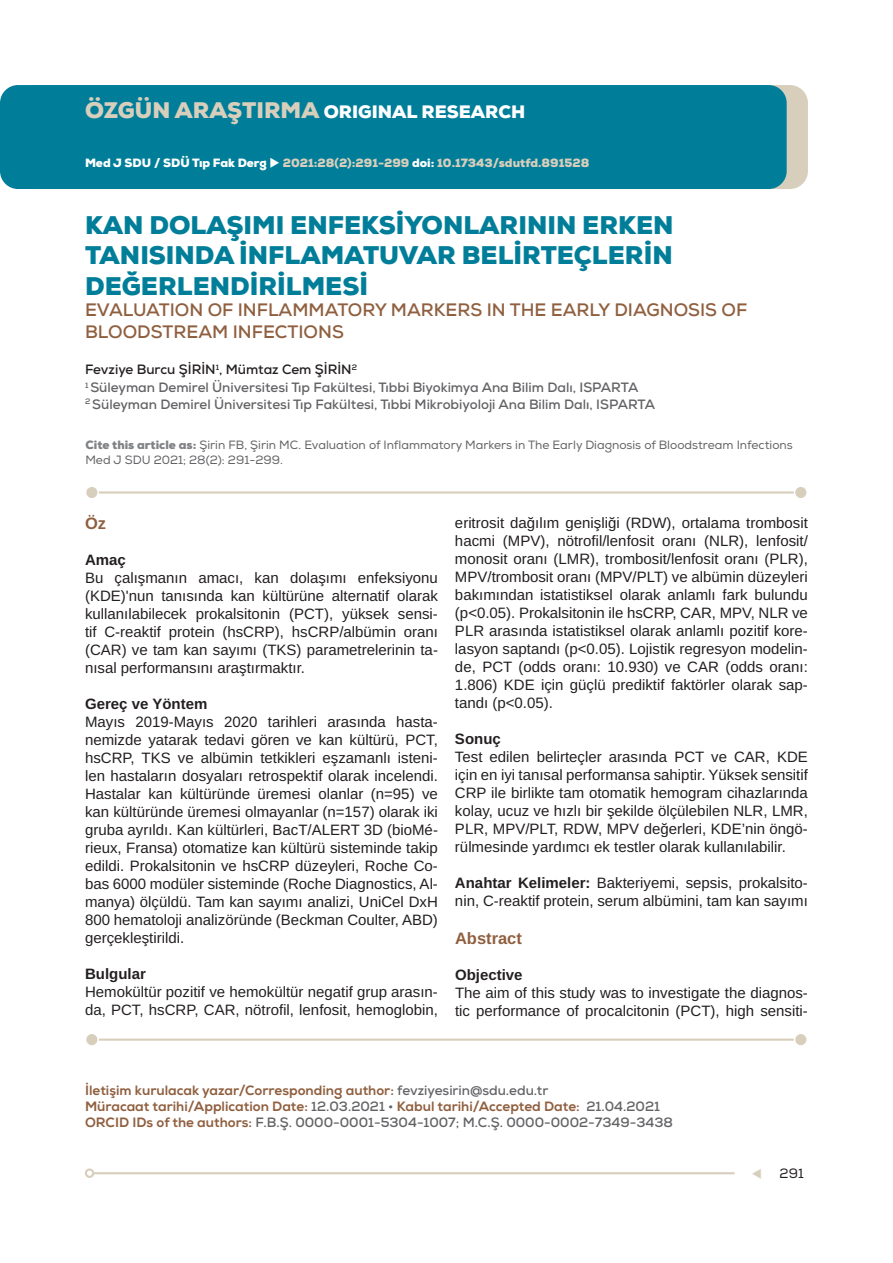
<style>
.page{position:relative;width:893px;height:1263px;background:#fff}
.page>*{position:absolute;margin:0;border:0;box-sizing:border-box;transform-origin:0 0}
.t1{font:900 25.5px/30.6px "Nexa";color:#007e99;text-align:justify}
.t2{font:700 18px/21.6px "Nexa";color:#8f5f3f}
.t3{font:900 18px "Nexa";color:#fff}
.t4{font:700 16.5px "Arimo";color:#8f5f3f}
.t5{font:15px/18px "Arimo";color:#231f20;text-align:justify}
.t6{font:700 15px "Arimo";color:#231f20}
.t7{font:800 13.5px/16.2px "Nexa";color:#8f5f3f}
.t8{font:700 13.5px/18.3px "Nexa";color:#636366}
.t9{font:13.5px "Nexa";color:#231f20}
.t10{font:12px/14.4px "Nexa";color:#636366}
.t11{font:900 12px "Nexa";color:#d8cebc}
.s1{font-size:22.5px;color:#d8cebc}
.s2{color:#fff}
.s3{color:#231f20}
.s4{font-weight:900;color:#808285}
.s5{font-weight:700}
.s6{font-weight:700;color:#636366}
.s7{color:#d8cebc}
</style>
<div class="page">
<hr style="left:93px;top:1172px;width:642px;height:2px;background:#d8cebc">
<div style="left:85px;top:1168px;width:9px;height:10px;border:2px solid #d8cebc;border-radius:50%"></div>
<div style="left:16px;top:85px;width:792px;height:104px;background:#d8cebc;border-radius:18px"></div>
<div style="left:0;top:85px;width:787px;height:104px;background:#007e99;border-radius:18px"></div>
<hr style="left:90px;top:1038px;width:715px;height:3px;background:#d8cebc">
<div style="left:86px;top:1033px;width:12px;height:13px;background:#d8cebc;border-radius:50%"></div>
<div style="left:85px;top:1032px;width:14px;height:15px;border:2px solid #fff;border-radius:50%"></div>
<div style="left:794px;top:1033px;width:13px;height:13px;background:#d8cebc;border-radius:50%"></div>
<div style="left:794px;top:1032px;width:14px;height:15px;border:2px solid #fff;border-radius:50%"></div>
<hr style="left:90px;top:491px;width:715px;height:2px;background:#d8cebc">
<div style="left:86px;top:486px;width:12px;height:13px;background:#d8cebc;border-radius:50%"></div>
<div style="left:85px;top:485px;width:14px;height:15px;border:2px solid #fff;border-radius:50%"></div>
<div style="left:794px;top:486px;width:13px;height:13px;background:#d8cebc;border-radius:50%"></div>
<div style="left:794px;top:485px;width:14px;height:15px;border:2px solid #fff;border-radius:50%"></div>
<p class="t3" style="left:85px;top:100px;width:442px"><span class="s1">ÖZGÜN ARAŞTIRMA</span> ORIGINAL RESEARCH</p>
<p class="t11" style="left:85px;top:155px;width:506px"><span class="s2">Med J SDU / SDÜ Tıp Fak Derg</span> <span class="s2">◆</span> 2021:28(2):291-299 <span class="s2">doi:</span> 10.17343/sdutfd.891528</p>
<h1 class="t1" style="left:85px;top:210px;width:590px">KAN DOLAŞIMI ENFEKSİYONLARININ ERKEN TANISINDA İNFLAMATUVAR BELİRTEÇLERİN DEĞERLENDİRİLMESİ</h1>
<p class="t2" style="left:85px;top:299px;width:664px">EVALUATION OF INFLAMMATORY MARKERS IN THE EARLY DIAGNOSIS OF<br>BLOODSTREAM INFECTIONS</p>
<p class="t8" style="left:85px;top:360px;width:555px"><span class="s3">Fevziye Burcu ŞİRİN</span><sup>1</sup><span class="s3">, Mümtaz Cem ŞİRİN</span><sup>2<br></sup><sup>1</sup> Süleyman Demirel Üniversitesi Tıp Fakültesi, Tıbbi Biyokimya Ana Bilim Dalı, ISPARTA</p>
<p class="t8" style="left:85px;top:395px;width:572px"><sup>2</sup> Süleyman Demirel Üniversitesi Tıp Fakültesi, Tıbbi Mikrobiyoloji Ana Bilim Dalı, ISPARTA</p>
<p class="t10" style="left:86px;top:438px;width:709px"><span class="s4">Cite this article as:</span> Şirin FB, Şirin MC. Evaluation of Inflammatory Markers in The Early Diagnosis of Bloodstream Infections<br>Med J SDU 2021; 28(2): 291-299.</p>
<p class="t4" style="left:85px;top:512px;width:23px">Öz</p>
<p class="t6" style="left:85px;top:549px;width:42px">Amaç</p>
<p class="t5" style="left:85px;top:569px;width:354px">Bu çalışmanın amacı, kan dolaşımı enfeksiyonu (KDE)'nun tanısında kan kültürüne alternatif olarak kullanılabilecek prokalsitonin (PCT), yüksek sensi&shy;tif C-reaktif protein (hsCRP), hsCRP/albümin oranı (CAR) ve tam kan sayımı (TKS) parametrelerinin ta&shy;nısal performansını araştırmaktır.</p>
<p class="t6" style="left:85px;top:693px;width:124px">Gereç ve Yöntem</p>
<p class="t5" style="left:85px;top:713px;width:354px">Mayıs 2019-Mayıs 2020 tarihleri arasında hasta&shy;nemizde yatarak tedavi gören ve kan kültürü, PCT, hsCRP, TKS ve albümin tetkikleri eşzamanlı isteni&shy;len hastaların dosyaları retrospektif olarak incelendi.<br>Hastalar kan kültüründe üremesi olanlar (n=95) ve kan kültüründe üremesi olmayanlar (n=157) olarak iki gruba ayrıldı. Kan kültürleri, BacT/ALERT 3D (bioMé&shy;rieux, Fransa) otomatize kan kültürü sisteminde takip edildi. Prokalsitonin ve hsCRP düzeyleri, Roche Co&shy;bas 6000 modüler sisteminde (Roche Diagnostics, Al&shy;manya) ölçüldü. Tam kan sayımı analizi, UniCel DxH 800 hematoloji analizöründe (Beckman Coulter, ABD) gerçekleştirildi.</p>
<p class="t6" style="left:85px;top:963px;width:62px">Bulgular</p>
<p class="t5" style="left:85px;top:983px;width:354px">Hemokültür pozitif ve hemokültür negatif grup arasın&shy;da, PCT, hsCRP, CAR, nötrofil, lenfosit, hemoglobin,</p>
<p class="t5" style="left:455px;top:514px;width:354px">eritrosit dağılım genişliği (RDW), ortalama trombosit hacmi (MPV), nötrofil/lenfosit oranı (NLR), lenfosit/ monosit oranı (LMR), trombosit/lenfosit oranı (PLR), MPV/trombosit oranı (MPV/PLT) ve albümin düzeyleri bakımından istatistiksel olarak anlamlı fark bulundu (p&lt;0.05). Prokalsitonin ile hsCRP, CAR, MPV, NLR ve PLR arasında istatistiksel olarak anlamlı pozitif kore&shy;lasyon saptandı (p&lt;0.05). Lojistik regresyon modelin&shy;de, PCT (odds oranı: 10.930) ve CAR (odds oranı:<br>1.806) KDE için güçlü prediktif faktörler olarak sap&shy;tandı (p&lt;0.05).</p>
<p class="t6" style="left:455px;top:728px;width:47px">Sonuç</p>
<p class="t5" style="left:455px;top:748px;width:354px">Test edilen belirteçler arasında PCT ve CAR, KDE için en iyi tanısal performansa sahiptir. Yüksek sensitif CRP ile birlikte tam otomatik hemogram cihazlarında kolay, ucuz ve hızlı bir şekilde ölçülebilen NLR, LMR, PLR, MPV/PLT, RDW, MPV değerleri, KDE’nin öngö&shy;rülmesinde yardımcı ek testler olarak kullanılabilir.</p>
<p class="t5" style="left:455px;top:874px;width:354px"><span class="s5">Anahtar Kelimeler:</span> Bakteriyemi, sepsis, prokalsito&shy;nin, C-reaktif protein, serum albümini, tam kan sayımı</p>
<p class="t4" style="left:455px;top:926px;width:68px">Abstract</p>
<p class="t6" style="left:455px;top:964px;width:69px">Objective</p>
<p class="t5" style="left:455px;top:984px;width:354px">The aim of this study was to investigate the diagnos&shy;tic performance of procalcitonin (PCT), high sensiti-</p>
<p class="t7" style="left:85px;top:1082px;width:589px">İletişim kurulacak yazar/Corresponding author: <span class="s6">fevziyesirin@sdu.edu.tr<br></span>Müracaat tarihi/Application Date: <span class="s6">12.03.2021 •</span> Kabul tarihi/Accepted Date: <span class="s6">21.04.2021<br></span>ORCID IDs of the authors: <span class="s6">F.B.Ş. 0000-0001-5304-1007; M.C.Ş. 0000-0002-7349-3438</span></p>
<p class="t9" style="left:751px;top:1165px;width:54px"><span class="s7">▼</span> 291</p>
</div>
